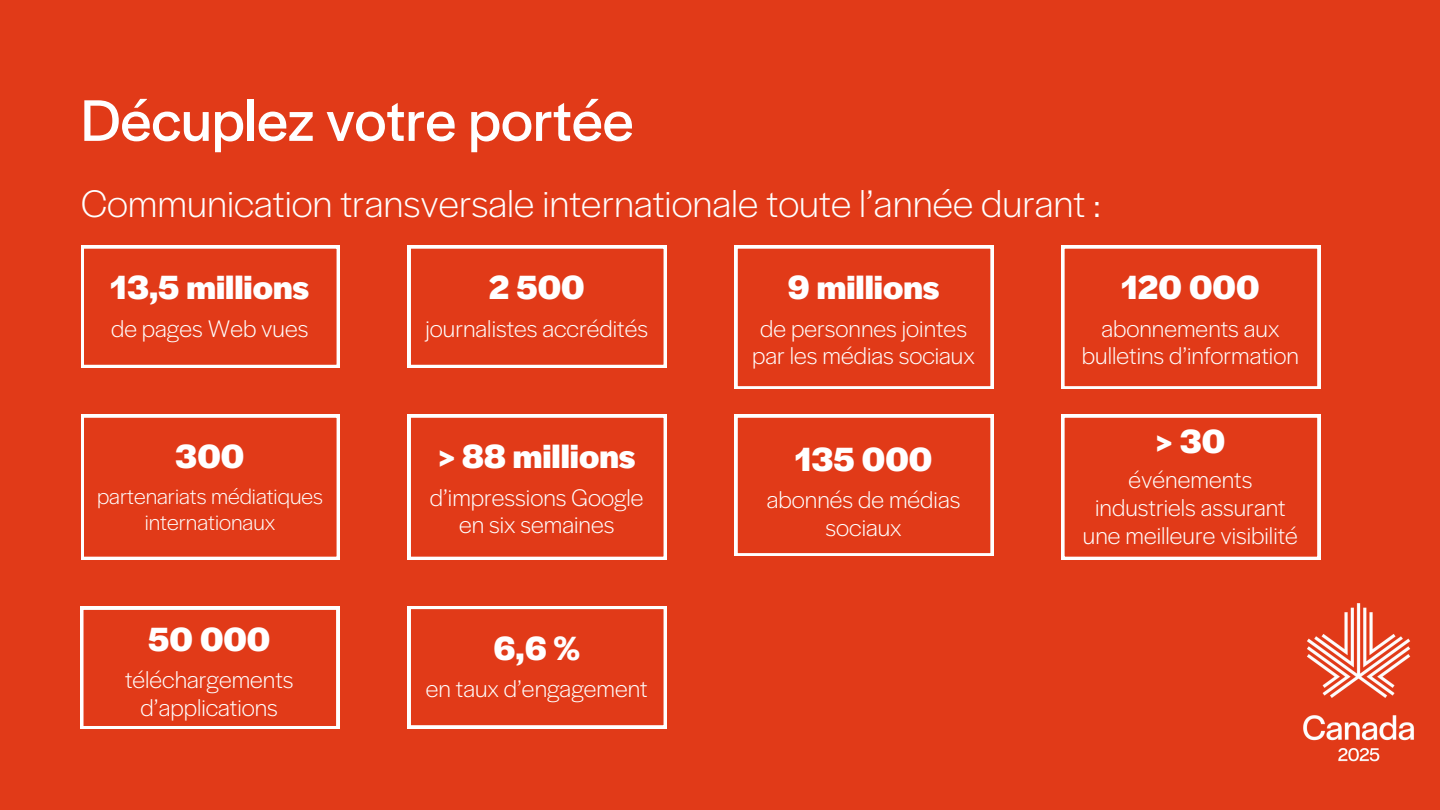
<style>
.page{position:relative;width:1440px;height:810px;background:#e13a18}
.page>*{position:absolute;margin:0;border:0;box-sizing:border-box;transform-origin:0 0}
.t1{font:61.1px "Halyard Display";color:#fff}
.t2{font:300 40px "Halyard Display";color:#fff}
.t3{font:700 35px "Halyard Display";color:#fff}
.t4{font:300 25px/27.8px "Halyard Display";color:#fff;text-align:center}
.t5{font:300 23px/25.5px "Halyard Display";color:#fff;text-align:center}
</style>
<div class="page">
<img style="left:1303px;top:603px;width:111px;height:159px">
<svg style="left:81px;top:246px;width:259px;height:122px"></svg>
<svg style="left:408px;top:246px;width:259px;height:122px"></svg>
<svg style="left:81px;top:415px;width:259px;height:145px"></svg>
<svg style="left:408px;top:415px;width:259px;height:145px"></svg>
<svg style="left:735px;top:246px;width:258px;height:143px"></svg>
<svg style="left:1062px;top:246px;width:258px;height:143px"></svg>
<svg style="left:81px;top:607px;width:258px;height:122px"></svg>
<svg style="left:735px;top:415px;width:258px;height:141px"></svg>
<svg style="left:1062px;top:415px;width:258px;height:145px"></svg>
<svg style="left:408px;top:606px;width:259px;height:122px"></svg>
<h2 class="t1" style="left:81px;top:76px;width:554px">Décuplez votre portée</h2>
<h3 class="t2" style="left:81px;top:174px;width:1022px">Communication transversale internationale toute l’année durant :</h3>
<p class="t3" style="left:110px;top:262px;width:200px">13,5 millions</p>
<h3 class="t4" style="left:111px;top:313px;width:199px">de pages Web vues</h3>
<p class="t3" style="left:175px;top:431px;width:71px">300</p>
<h3 class="t5" style="left:97px;top:482px;width:227px">partenariats médiatiques internationaux</h3>
<p class="t3" style="left:148px;top:614px;width:124px">50 000</p>
<h3 class="t4" style="left:125px;top:664px;width:170px">téléchargements d’applications</h3>
<p class="t3" style="left:489px;top:262px;width:97px">2 500</p>
<h3 class="t4" style="left:425px;top:313px;width:224px">journalistes accrédités</h3>
<p class="t3" style="left:438px;top:431px;width:199px">&gt; 88 millions</p>
<h3 class="t4" style="left:430px;top:482px;width:215px">d’impressions Google en six semaines</h3>
<p class="t3" style="left:494px;top:623px;width:88px">6,6 %</p>
<p class="t4" style="left:426px;top:673px;width:223px">en taux d’engagement</p>
<p class="t3" style="left:788px;top:262px;width:153px">9 millions</p>
<h3 class="t4" style="left:752px;top:313px;width:224px">de personnes jointes par les médias sociaux</h3>
<p class="t3" style="left:795px;top:434px;width:139px">135 000</p>
<h3 class="t4" style="left:767px;top:485px;width:195px">abonnés de médias sociaux</h3>
<p class="t3" style="left:1121px;top:262px;width:140px">120 000</p>
<h3 class="t4" style="left:1082px;top:313px;width:218px">abonnements aux bulletins d’information</h3>
<p class="t3" style="left:1155px;top:416px;width:71px">&gt;30</p>
<h3 class="t4" style="left:1083px;top:465px;width:217px">événements industriels assurant une meilleure visibilité</h3>
</div>
